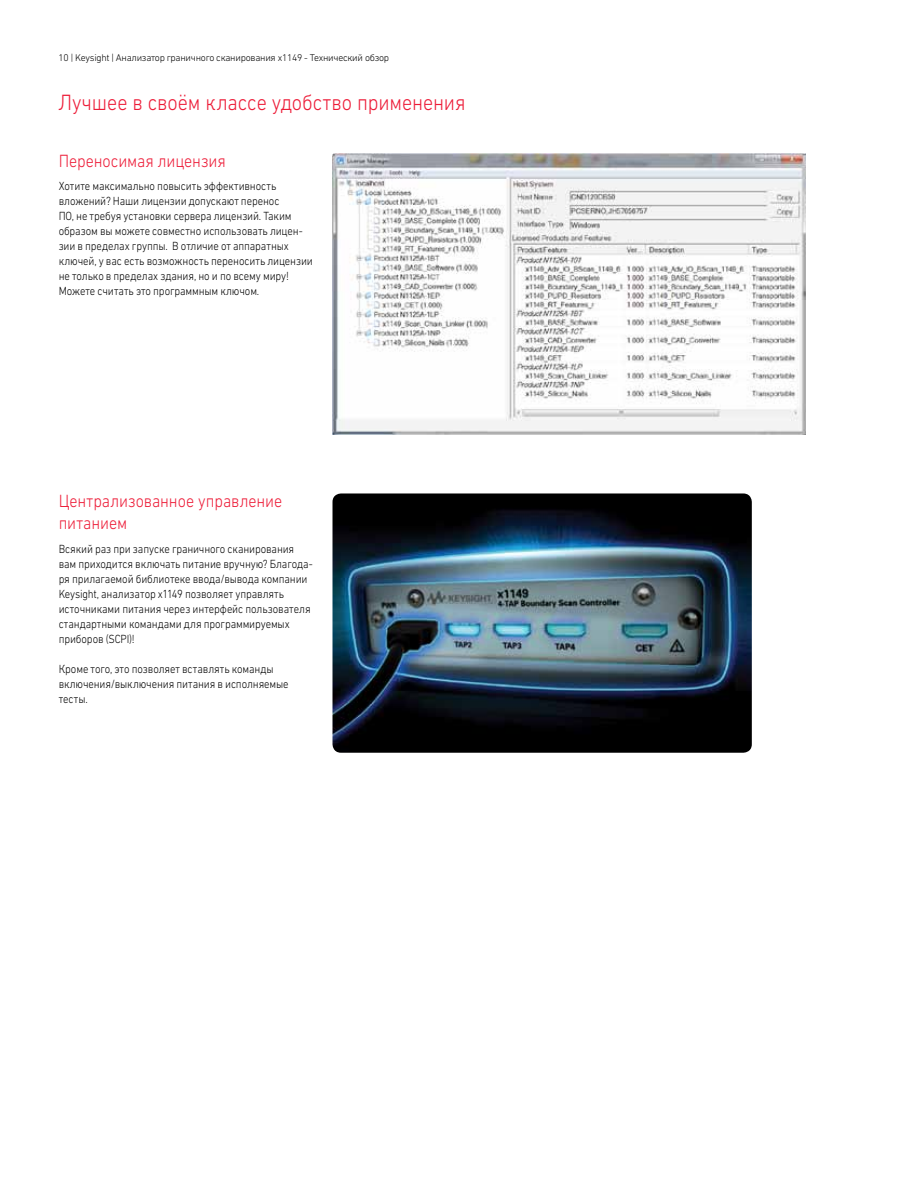
<style>
.page{position:relative;width:918px;height:1188px;background:#fff}
.page>*{position:absolute;margin:0;border:0;box-sizing:border-box;transform-origin:0 0}
.t1{font:300 22.5px "DIN Next CYR";letter-spacing:-.005em;color:#ed1b37;scale:.9 1}
.t2{font:300 18px/22.5px "DIN Next CYR";letter-spacing:-.005em;color:#ed1b37;scale:.9 1}
.t3{font:300 12px/15px "DIN Next CYR";letter-spacing:-.01em;color:#000;scale:.9 1}
.t4{font:300 9.9px "DIN Next CYR";letter-spacing:-.025em;color:#000}
</style>
<div class="page">
<img style="left:333px;top:153px;width:473px;height:281px">
<img style="left:333px;top:493px;width:419px;height:260px">
<p class="t4" style="left:59px;top:52px;width:332px">10 | Keysight | Анализатор граничного сканирования x1149 - Технический обзор</p>
<h1 class="t1" style="left:59px;top:90px;width:454px">Лучшее в своём классе удобство применения</h1>
<h2 class="t2" style="left:59px;top:149px;width:187px">Переносимая лицензия</h2>
<p class="t3" style="left:59px;top:179px;width:284px">Хотите максимально повысить эффективность вложений? Наши лицензии допускают перенос<br>ПО, не требуя установки сервера лицензий. Таким образом вы можете совместно использовать лицен&shy;зии в пределах группы. В отличие от аппаратных ключей, у вас есть возможность переносить лицензии не только в пределах здания, но и по всему миру!<br>Можете считать это программным ключом.</p>
<h2 class="t2" style="left:59px;top:489px;width:250px">Централизованное управление питанием</h2>
<p class="t3" style="left:59px;top:541px;width:284px">Всякий раз при запуске граничного сканирования вам приходится включать питание вручную? Благода&shy;ря прилагаемой библиотеке ввода/вывода компании Keysight, анализатор x1149 позволяет управлять источниками питания через интерфейс пользователя стандартными командами для программируемых приборов (SCPI)!</p>
<p class="t3" style="left:59px;top:661px;width:257px">Кроме того, это позволяет вставлять команды включения/выключения питания в исполняемые тесты.</p>
</div>
